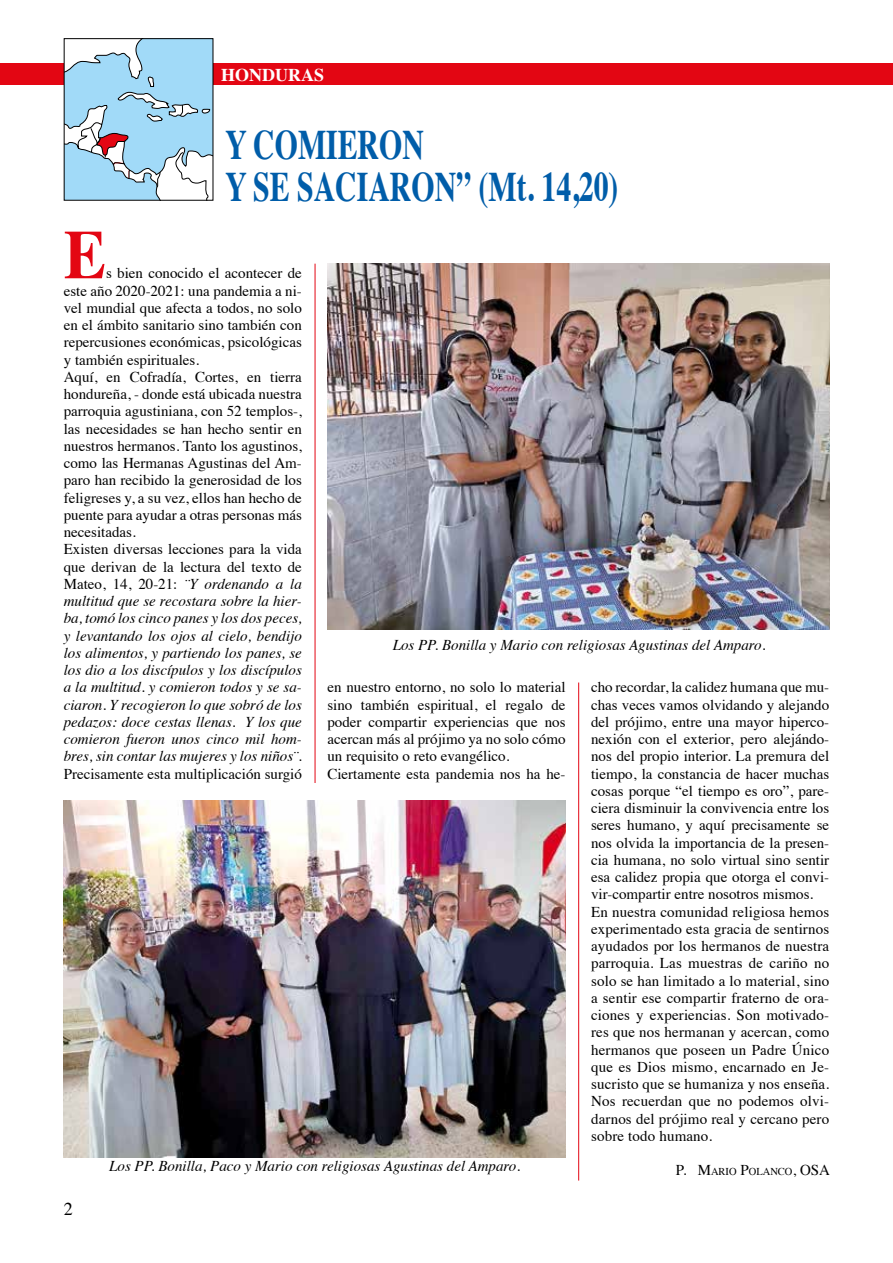
<style>
.page{position:relative;width:893px;height:1263px;background:#fff}
.page>*{position:absolute;margin:0;border:0;box-sizing:border-box;transform-origin:0 0}
.t1{font:700 69px "Times";color:#e30613;scale:.92 1}
.t2{font:700 42px/42px "Times";color:#005da9;scale:.71 1}
.t3{font:700 18px "Times";color:#fff}
.t4{font:18px "Times";color:#000}
.t5{font:15px/17.2px "Times";color:#000}
.t6{font:italic 15px "Times";color:#000}
.t7{font:10.5px "Times";color:#000}
.s1{font-style:italic}
.s2{font-size:15px}
</style>
<div class="page">
<div style="left:0;top:64px;width:893px;height:21px;background:#e30613"></div>
<hr style="left:315px;top:264px;width:1px;height:519px;background:#e30613">
<hr style="left:578px;top:682px;width:1px;height:498px;background:#e30613">
<svg style="left:66px;top:40px;width:145px;height:159px"></svg>
<img style="left:327px;top:264px;width:502px;height:365px">
<img style="left:64px;top:800px;width:502px;height:358px">
<p class="t3" style="left:221px;top:58px;width:104px">HONDURAS</p>
<h2 class="t2" style="left:225px;top:119px;width:555px">Y COMIERON<br>Y SE SACIARON” (Mt. 14,20)</h2>
<h1 class="t1" style="left:64px;top:189px;width:48px">E</h1>
<p class="t5" style="left:64px;top:263px;width:240px;text-indent:42px">s bien conocido el acontecer de este año 2020-2021: una pandemia a ni&shy;vel mundial que afecta a todos, no solo en el ámbito sanitario sino también con repercusiones económicas, psicológicas y también espirituales.<br>Aquí, en Cofradía, Cortes, en tierra hondureña, - donde está ubicada nuestra parroquia agustiniana, con 52 templos-, las necesidades se han hecho sentir en nuestros hermanos. Tanto los agustinos, como las Hermanas Agustinas del Am&shy;paro han recibido la generosidad de los feligreses y, a su vez, ellos han hecho de puente para ayudar a otras personas más necesitadas.<br>Existen diversas lecciones para la vida que derivan de la lectura del texto de Mateo, 14, 20-21: <span class="s1">¨Y ordenando a la multitud que se recostara sobre la hier&shy;ba, tomó los cinco panes y los dos peces, y levantando los ojos al cielo, bendijo los alimentos, y partiendo los panes, se los dio a los discípulos y los discípulos a la multitud. y comieron todos y se sa&shy;ciaron. Y recogieron lo que sobró de los pedazos: doce cestas llenas. Y los que comieron fueron unos cinco mil hom&shy;bres, sin contar las mujeres y los niños¨</span>.<br>Precisamente esta multiplicación surgió</p>
<p class="t6" style="left:393px;top:632px;width:374px">Los PP. Bonilla y Mario con religiosas Agustinas del Amparo.</p>
<p class="t5" style="left:327px;top:677px;width:240px">en nuestro entorno, no solo lo material sino también espiritual, el regalo de poder compartir experiencias que nos acercan más al prójimo ya no solo cómo un requisito o reto evangélico.<br>Ciertamente esta pandemia nos ha he-</p>
<p class="t5" style="left:591px;top:677px;width:240px">cho recordar, la calidez humana que mu&shy;chas veces vamos olvidando y alejando del prójimo, entre una mayor hiperco&shy;nexión con el exterior, pero alejándo&shy;nos del propio interior. La premura del tiempo, la constancia de hacer muchas cosas porque “el tiempo es oro”, pare&shy;ciera disminuir la convivencia entre los seres humano, y aquí precisamente se nos olvida la importancia de la presen&shy;cia humana, no solo virtual sino sentir esa calidez propia que otorga el convi&shy;vir-compartir entre nosotros mismos.<br>En nuestra comunidad religiosa hemos experimentado esta gracia de sentirnos ayudados por los hermanos de nuestra parroquia. Las muestras de cariño no solo se han limitado a lo material, sino a sentir ese compartir fraterno de ora&shy;ciones y experiencias. Son motivado&shy;res que nos hermanan y acercan, como hermanos que poseen un Padre Único que es Dios mismo, encarnado en Je&shy;sucristo que se humaniza y nos enseña.<br>Nos recuerdan que no podemos olvi&shy;darnos del prójimo real y cercano pero sobre todo humano.</p>
<p class="t7" style="left:676px;top:1162px;width:135px"><span class="s2">P. M</span>ARIO <span class="s2">P</span>OLANCO<span class="s2">, OSA</span></p>
<p class="t6" style="left:109px;top:1153px;width:412px">Los PP. Bonilla, Paco y Mario con religiosas Agustinas del Amparo.</p>
<p class="t4" style="left:64px;top:1192px;width:10px">2</p>
</div>
